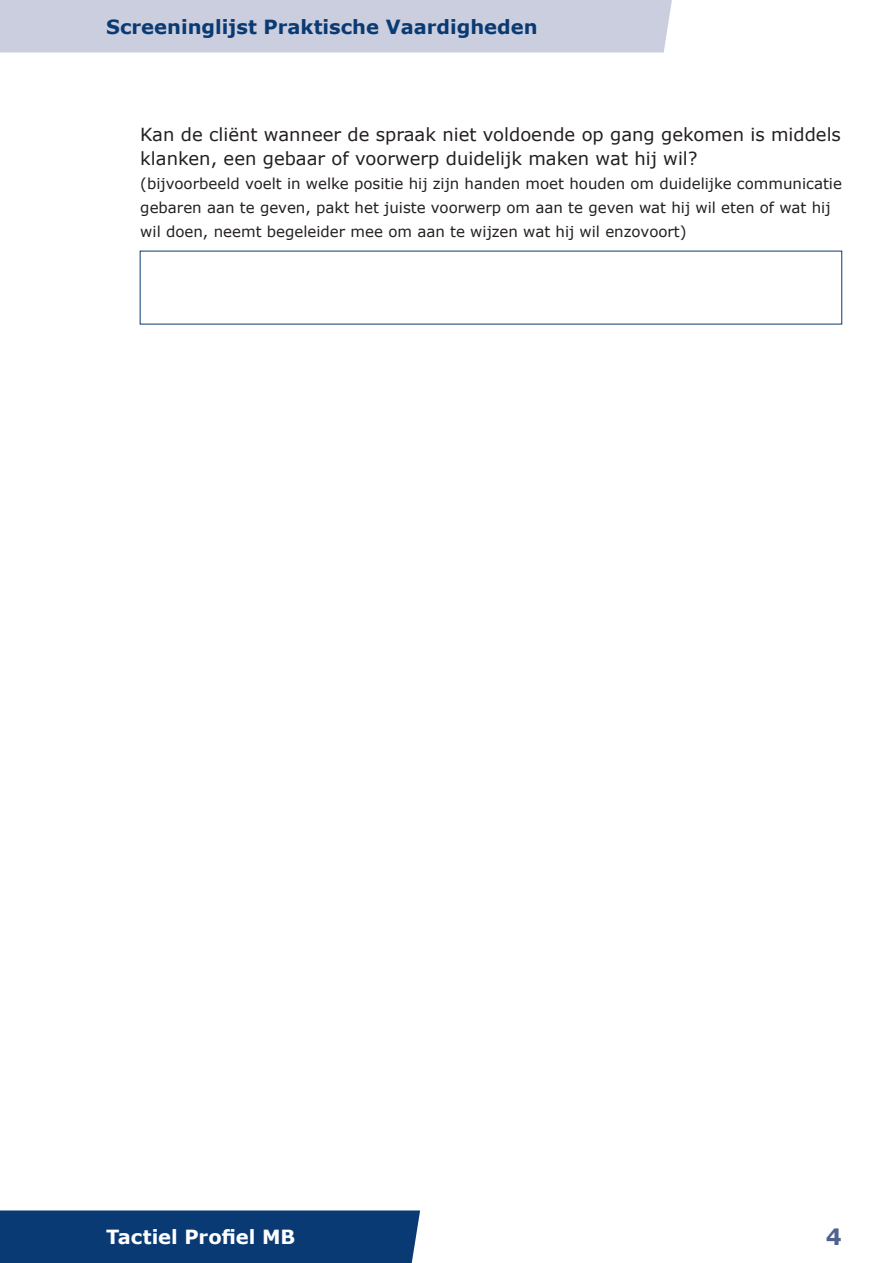
<style>
.page{position:relative;width:893px;height:1263px;background:#fff}
.page>*{position:absolute;margin:0;border:0;box-sizing:border-box;transform-origin:0 0}
.t1{font:700 22.5px "Verdana";color:#506191}
.t2{font:700 19.5px "Verdana";color:#0a3a73}
.t3{font:700 19.5px "Verdana";color:#fff}
.Basisalinea_12{font:18px/24px "Verdana";color:#231f20}
.Alinea_10_pnt_zwart{font:15px/24px "Verdana";color:#231f20}
</style>
<div class="page">
<div style="left:0;top:0;width:672px;height:52px;background:#cbcede"></div>
<div style="left:0;top:1210px;width:420px;height:53px;background:#0a3a73"></div>
<h2 class="t2" style="left:106px;top:14px;width:433px">Screeninglijst Praktische Vaardigheden</h2>
<p class="Basisalinea_12" style="left:140px;top:123px;width:702px">Kan de cliënt wanneer de spraak niet voldoende op gang gekomen is middels klanken, een gebaar of voorwerp duidelijk maken wat hij wil?</p>
<p class="Alinea_10_pnt_zwart" style="left:140px;top:172px;width:703px">(bijvoorbeeld voelt in welke positie hij zijn handen moet houden om duidelijke communicatie gebaren aan te geven, pakt het juiste voorwerp om aan te geven wat hij wil eten of wat hij wil doen, neemt begeleider mee om aan te wijzen wat hij wil enzovoort)</p>
<h2 class="t3" style="left:106px;top:1224px;width:191px">Tactiel Profiel MB</h2>
<h1 class="t1" style="left:826px;top:1222px;width:17px">4</h1>
</div>
